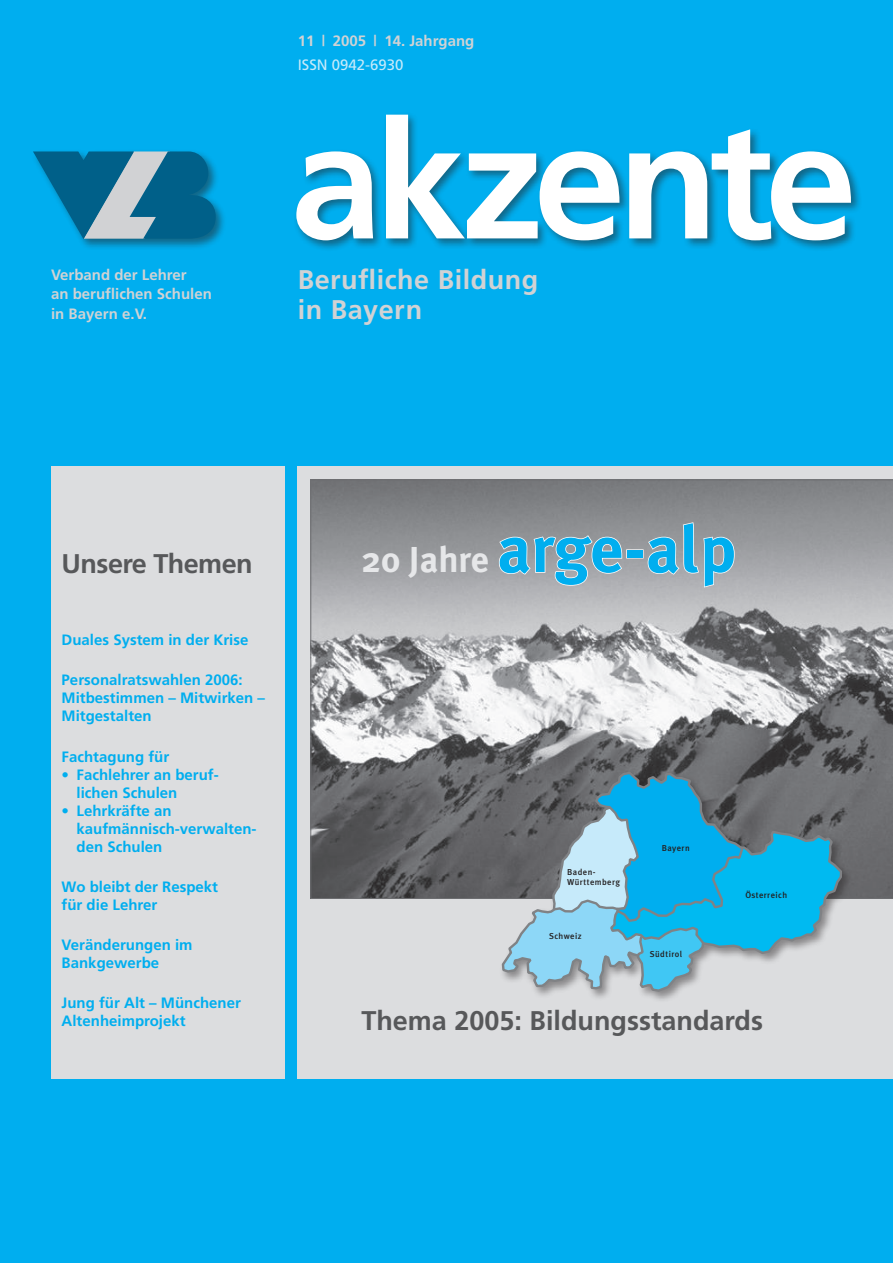
<style>
.page{position:relative;width:893px;height:1263px;background:#00aeef}
.page>*{position:absolute;margin:0;border:0;box-sizing:border-box;transform-origin:0 0}
.t1{font:700 165px "Frutiger";letter-spacing:-.05em;color:#fff}
.t2{font:700 66px "Meta Plus";color:#00aeef}
.t3{font:700 27px "Frutiger";color:#57585a}
.t4{font:700 27px/30px "Frutiger";letter-spacing:.02em;color:#d1d2d4}
.t5{font:700 27px "Frutiger";letter-spacing:-.02em;color:#57585a}
.t6{font:700 15px/18px "Frutiger";color:#00aeef}
.t7{font:700 15px/19.5px "Frutiger";color:#d1d2d4}
.t8{font:15px "Frutiger";color:#c6eafa}
.t9{font:500 8.7px/10.4px "Meta Plus";letter-spacing:.05em;color:#231f20}
.s1{font-size:36px;color:#e6e7e9}
</style>
<div class="page">
<div style="left:298px;top:467px;width:595px;height:612px;background:#dcdddf"></div>
<div style="left:51px;top:467px;width:234px;height:612px;background:#dcdddf"></div>
<svg style="left:310px;top:479px;width:583px;height:420px;background:#969799"></svg>
<div style="left:30px;top:148px;width:203px;height:109px;background:#231f20;opacity:.5"></div>
<svg style="left:33px;top:151px;width:183px;height:88px;background:#2d85aa"></svg>
<div style="left:293px;top:112px;width:600px;height:209px;background:#231f20;opacity:.5"></div>
<div style="left:499px;top:769px;width:384px;height:259px;background:#231f20;opacity:.45"></div>
<svg style="left:502px;top:772px;width:340px;height:220px;background:#61a8c1"></svg>
<svg style="left:498px;top:534px;width:125px;height:52px;background:#aeb0b2"></svg>
<div style="left:626px;top:549px;width:18px;height:9px;border:2px solid #fff"></div>
<svg style="left:647px;top:521px;width:88px;height:67px;background:#aaacaf"></svg>
<p class="t7" style="left:51px;top:266px;width:162px">Verband der Lehrer<br>an beruflichen Schulen in Bayern e.V.</p>
<p class="t7" style="left:298px;top:32px;width:178px">11 | 2005 | 14. Jahrgang</p>
<p class="t8" style="left:298px;top:58px;width:107px">ISSN 0942-6930</p>
<h1 class="t1" style="left:290px;top:113px;width:568px">akzente</h1>
<h3 class="t4" style="left:298px;top:267px;width:242px">Berufliche Bildung in Bayern</h3>
<h3 class="t5" style="left:62px;top:552px;width:193px">Unsere Themen</h3>
<p class="t6" style="left:62px;top:632px;width:188px">Duales System in der Krise</p>
<p class="t6" style="left:62px;top:672px;width:205px">Personalratswahlen 2006:<br>Mitbestimmen – Mitwirken –<br>Mitgestalten</p>
<p class="t6" style="left:62px;top:748px;width:109px">Fachtagung für</p>
<p class="t6" style="left:77px;top:765px;width:144px;text-indent:-15px">• Fachlehrer an beruf&shy;lichen Schulen</p>
<p class="t6" style="left:77px;top:801px;width:182px;text-indent:-15px">• Lehrkräfte an kaufmännisch-verwalten&shy;den Schulen</p>
<p class="t6" style="left:62px;top:879px;width:158px">Wo bleibt der Respekt für die Lehrer</p>
<p class="t6" style="left:62px;top:936px;width:132px">Veränderungen im<br>Bankgewerbe</p>
<p class="t6" style="left:62px;top:995px;width:181px">Jung für Alt – Münchener<br>Altenheimprojekt</p>
<h2 class="t2" style="left:361px;top:511px;width:376px"><span class="s1">20 Jahre</span> arge-alp</h2>
<p class="t9" style="left:567px;top:867px;width:54px">Baden-<br>Württemberg</p>
<p class="t9" style="left:549px;top:931px;width:34px">Schweiz</p>
<p class="t9" style="left:662px;top:844px;width:29px">Bayern</p>
<p class="t9" style="left:650px;top:949px;width:34px">Südtirol</p>
<p class="t9" style="left:745px;top:891px;width:43px">Österreich</p>
<h3 class="t3" style="left:361px;top:1009px;width:403px">Thema 2005: Bildungsstandards</h3>
</div>
